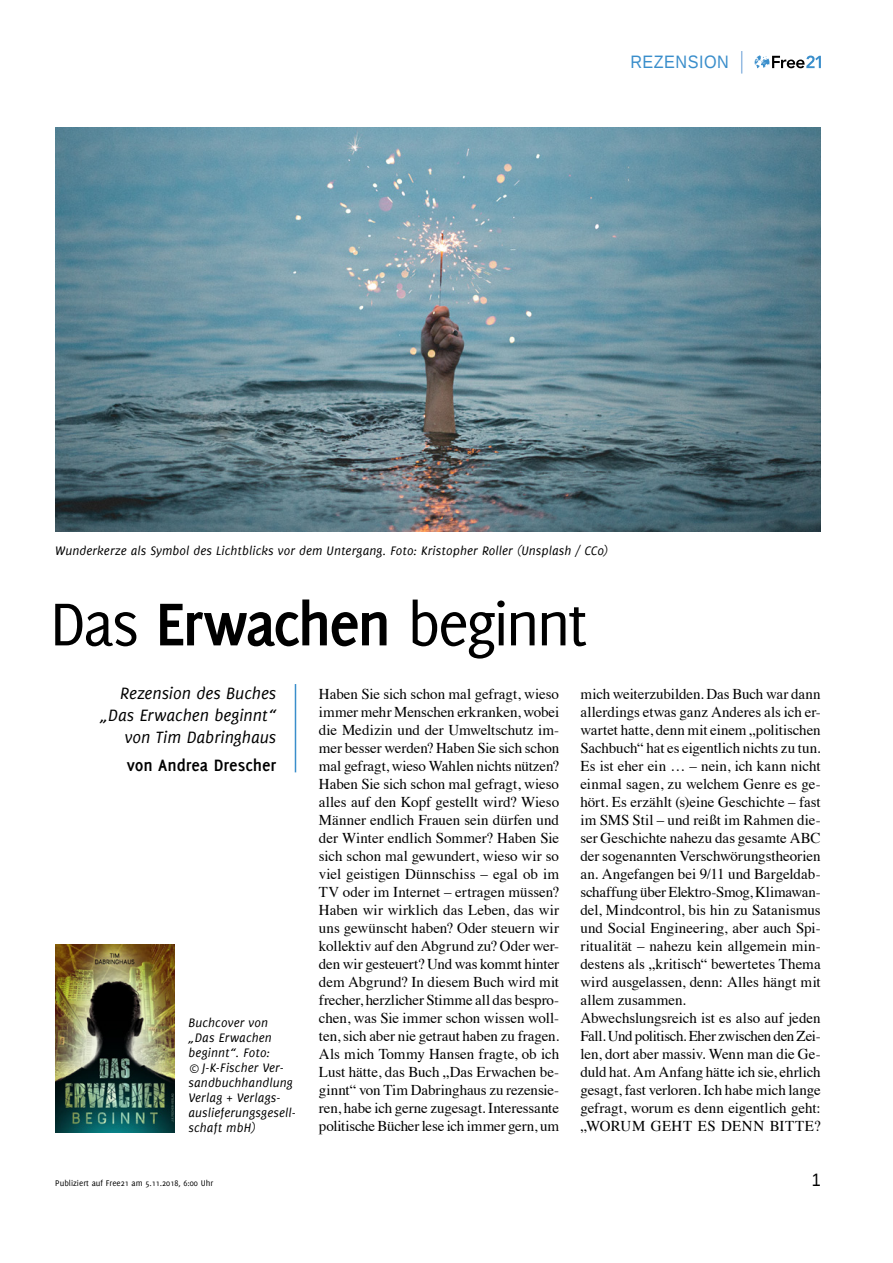
<style>
.page{position:relative;width:893px;height:1263px;background:#fff}
.page>*{position:absolute;margin:0;border:0;box-sizing:border-box;transform-origin:0 0}
.t1{font:66px "Delicious";letter-spacing:-.045em;color:#000}
.t2{font:italic 18px/21.6px "Delicious";letter-spacing:-.005em;color:#000;text-align:right}
.t3{font:700 18px "Delicious";color:#000}
.t4{font:18px "Liberation Sans";letter-spacing:.03em;color:#3a8ecb;scale:.9 1}
.t5{font:18px "Liberation Sans";color:#000;scale:.9 1}
.t6{font:15px/18px "Times";letter-spacing:-.005em;color:#000;text-align:justify}
.t7{font:italic 13.5px/15px "Delicious";letter-spacing:.01em;color:#000}
.t8{font:9px "Delicious";color:#000}
.s1{font-weight:700}
</style>
<div class="page">
<svg style="left:755px;top:55px;width:66px;height:13px"></svg>
<svg style="left:741px;top:51px;width:1px;height:23px"></svg>
<img style="left:55px;top:128px;width:766px;height:403px">
<img style="left:55px;top:945px;width:119px;height:188px">
<hr style="left:295px;top:684px;width:1px;height:88px;background:#3a8ecb">
<p class="t4" style="left:630px;top:52px;width:111px">REZENSION</p>
<p class="t7" style="left:55px;top:543px;width:554px">Wunderkerze als Symbol des Lichtblicks vor dem Untergang. Foto: Kristopher Roller (Unsplash / CC0)</p>
<h1 class="t1" style="left:50px;top:587px;width:539px">Das <span class="s1">Erwachen</span> beginnt</h1>
<p class="t2" style="left:100px;top:683px;width:178px">Rezension des Buches „Das Erwachen beginnt“ von Tim Dabringhaus</p>
<p class="t3" style="left:127px;top:755px;width:151px">von Andrea Drescher</p>
<p class="t7" style="left:189px;top:1015px;width:109px">Buchcover von „Das Erwachen beginnt“. Foto: ©J-K-Fischer Ver&shy;sandbuchhandlung<br>Verlag + Verlags&shy;auslieferungsgesell&shy;schaft mbH)</p>
<p class="t6" style="left:319px;top:684px;width:242px">Haben Sie sich schon mal gefragt, wieso immer mehr Menschen erkranken, wobei die Medizin und der Umweltschutz im&shy;mer besser werden? Haben Sie sich schon mal gefragt, wieso Wahlen nichts nützen?<br>Haben Sie sich schon mal gefragt, wieso alles auf den Kopf gestellt wird? Wieso Männer endlich Frauen sein dürfen und der Winter endlich Sommer? Haben Sie sich schon mal gewundert, wieso wir so viel geistigen Dünnschiss – egal ob im TV oder im Internet – ertragen müssen?<br>Haben wir wirklich das Leben, das wir uns gewünscht haben? Oder steuern wir kollektiv auf den Abgrund zu? Oder wer&shy;den wir gesteuert? Und was kommt hinter dem Abgrund? In diesem Buch wird mit frecher, herzlicher Stimme all das bespro&shy;chen, was Sie immer schon wissen woll&shy;ten, sich aber nie getraut haben zu fragen.<br>Als mich Tommy Hansen fragte, ob ich Lust hätte, das Buch „Das Erwachen be&shy;ginnt“ von Tim Dabringhaus zu rezensie&shy;ren, habe ich gerne zugesagt. Interessante politische Bücher lese ich immer gern, um</p>
<p class="t6" style="left:580px;top:684px;width:242px;text-align:left">mich weiterzubilden. Das Buch war dann allerdings etwas ganz Anderes als ich er&shy;wartet hatte, denn mit einem „politischen Sachbuch“ hat es eigentlich nichts zu tun.<br>Es ist eher ein … – nein, ich kann nicht einmal sagen, zu welchem Genre es ge&shy;hört. Es erzählt (s)eine Geschichte – fast im SMS Stil – und reißt im Rahmen die&shy;ser Geschichte nahezu das gesamte ABC der sogenannten Verschwörungstheorien an. Angefangen bei 9/11 und Bargeldab&shy;schaffung über Elektro-Smog, Klimawan&shy;del, Mindcontrol, bis hin zu Satanismus und Social Engineering, aber auch Spi&shy;ritualität – nahezu kein allgemein min&shy;destens als „kritisch“ bewertetes Thema wird ausgelassen, denn: Alles hängt mit allem zusammen.<br>Abwechslungsreich ist es also auf jeden Fall. Und politisch. Eher zwischen den Zei&shy;len, dort aber massiv. Wenn man die Ge&shy;duld hat. Am Anfang hätte ich sie, ehrlich gesagt, fast verloren. Ich habe mich lange gefragt, worum es denn eigentlich geht: „WORUM GEHT ES DENN BITTE?</p>
<p class="t8" style="left:55px;top:1177px;width:159px">Publiziert auf Free21 am 5.11.2018, 6:00 Uhr</p>
<p class="t5" style="left:812px;top:1169px;width:12px">1</p>
</div>
